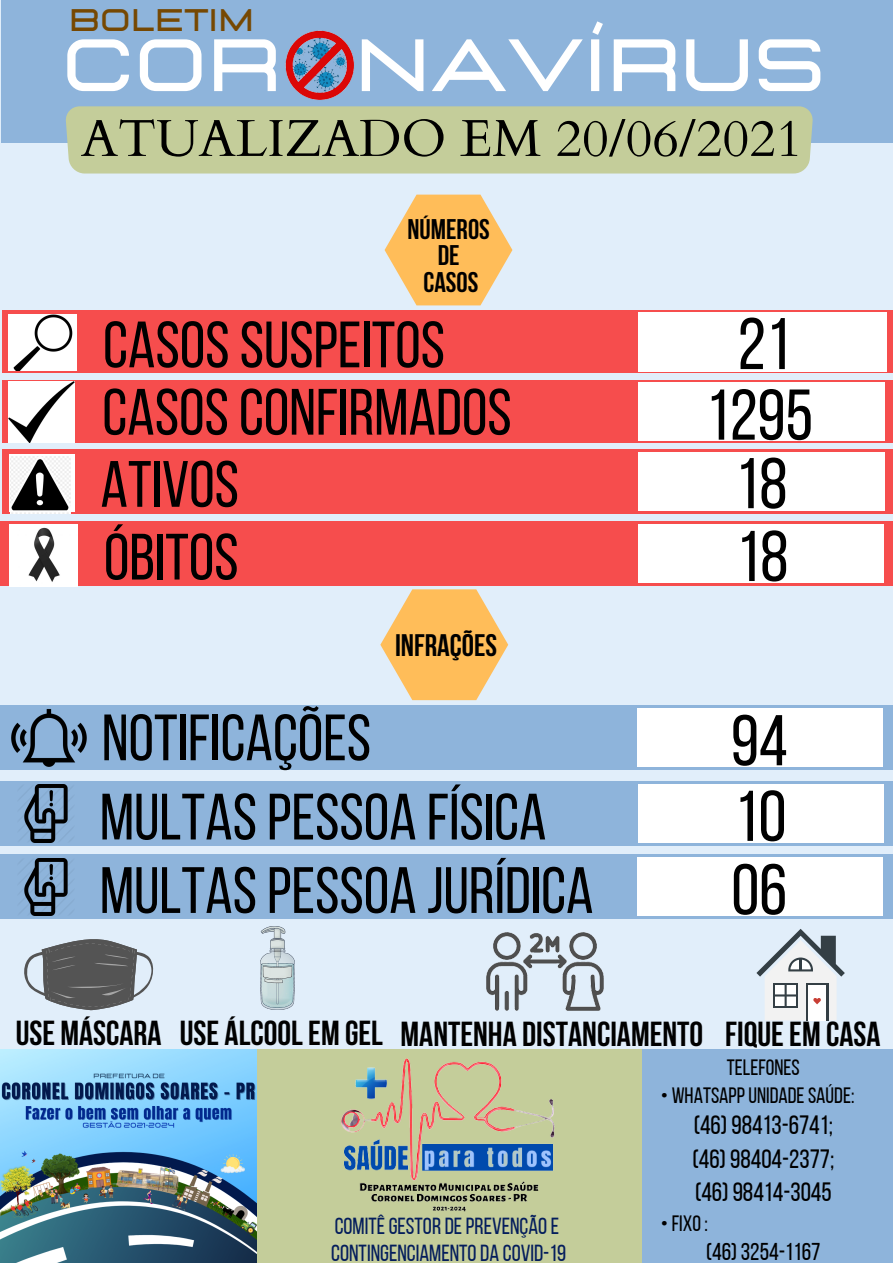
<style>
.page{position:relative;width:893px;height:1263px;background:#e1eefa}
.page>*{position:absolute;margin:0;border:0;box-sizing:border-box;transform-origin:0 0}
.t1{font:700 73.88px "Lastica";color:#fff}
.t2{font:72.9px "Bebas Neue";color:#000}
.t3{font:71.62px "Bebas Neue";color:#000}
.t4{font:65.32px "Bebas Neue";color:#000}
.t5{font:52.05px "Cardo";color:#000}
.t6{font:700 34.58px "Bebas Neue";color:#000}
.t7{font:700 31.12px "Lastica";color:#764802}
.t8{font:700 31.05px "Bebas Neue";color:#000}
.t9{font:700 28.28px "Bebas Neue";color:#000}
.t10{font:26.4px "Bebas Neue";color:#000}
.t11{font:24.3px "Bebas Neue";color:#000}
.t12{font:23.25px "Bebas Neue";color:#041d5c}
.t13{font:22.2px "Bebas Neue";color:#000}
</style>
<div class="page">
<div style="left:1px;top:0;width:892px;height:142px;background:#8eb4db"></div>
<div style="left:65px;top:106px;width:748px;height:67px;background:#c4cd9a"></div>
<div style="left:2px;top:310px;width:891px;height:63px;background:#f64d4d"></div>
<div style="left:8px;top:314px;width:68px;height:57px;background:#fff"></div>
<img style="left:13px;top:314px;width:60px;height:56px">
<div style="left:638px;top:312px;width:248px;height:59px;background:#fff"></div>
<div style="left:2px;top:450px;width:891px;height:64px;background:#f64d4d"></div>
<div style="left:235px;top:1049px;width:430px;height:214px;background:#c4cd9a"></div>
<div style="left:642px;top:1049px;width:251px;height:214px;background:#8eb4db"></div>
<div style="left:2px;top:380px;width:891px;height:63px;background:#f64d4d"></div>
<div style="left:638px;top:382px;width:247px;height:59px;background:#fff"></div>
<img style="left:8px;top:381px;width:66px;height:61px">
<div style="left:0;top:521px;width:893px;height:65px;background:#f64d4d"></div>
<img style="left:9px;top:524px;width:68px;height:62px">
<div style="left:9px;top:454px;width:65px;height:57px;background:#fff"></div>
<div style="left:638px;top:524px;width:245px;height:59px;background:#fff"></div>
<div style="left:638px;top:452px;width:247px;height:59px;background:#fff"></div>
<img style="left:11px;top:456px;width:59px;height:57px">
<img style="left:1px;top:1049px;width:255px;height:214px">
<img style="left:341px;top:1058px;width:214px;height:154px">
<div style="left:0;top:706px;width:893px;height:64px;background:#8eb4db"></div>
<div style="left:637px;top:708px;width:245px;height:59px;background:#fff"></div>
<div style="left:1px;top:781px;width:892px;height:65px;background:#8eb4db"></div>
<div style="left:639px;top:784px;width:245px;height:59px;background:#fff"></div>
<div style="left:0;top:855px;width:893px;height:64px;background:#8eb4db"></div>
<div style="left:637px;top:857px;width:245px;height:59px;background:#fff"></div>
<img style="left:0;top:705px;width:121px;height:62px">
<img style="left:24px;top:785px;width:44px;height:57px">
<img style="left:20px;top:858px;width:52px;height:57px">
<svg style="left:24px;top:939px;width:130px;height:71px"></svg>
<img style="left:260px;top:926px;width:35px;height:84px">
<img style="left:486px;top:932px;width:118px;height:79px">
<svg style="left:756px;top:929px;width:89px;height:91px"></svg>
<img style="left:285px;top:31px;width:69px;height:69px">
<svg style="left:380px;top:589px;width:128px;height:111px"></svg>
<svg style="left:384px;top:195px;width:128px;height:110px"></svg>
<p class="t7" style="left:69px;top:5px;width:187px">BOLETIM</p>
<p class="t1" style="left:62px;top:29px;width:765px">COR NAVÍRUS</p>
<p class="t5" style="left:81px;top:104px;width:723px">ATUALIZADO EM 20/06/2021</p>
<p class="t9" style="left:407px;top:217px;width:84px">NÚMEROS</p>
<p class="t9" style="left:438px;top:244px;width:23px">DE</p>
<p class="t9" style="left:423px;top:270px;width:56px">CASOS</p>
<p class="t4" style="left:103px;top:318px;width:343px">CASOSSUSPEITOS</p>
<p class="t2" style="left:737px;top:314px;width:54px">21</p>
<p class="t3" style="left:705px;top:386px;width:109px">1295</p>
<p class="t4" style="left:102px;top:386px;width:411px">CASOSCONFIRMADOS</p>
<p class="t4" style="left:100px;top:458px;width:140px">ATIVOS</p>
<p class="t3" style="left:735px;top:454px;width:54px">18</p>
<p class="t4" style="left:104px;top:530px;width:136px">ÓBITOS</p>
<p class="t8" style="left:395px;top:632px;width:104px">INFRAÇÕES</p>
<p class="t3" style="left:736px;top:527px;width:54px">18</p>
<p class="t4" style="left:102px;top:711px;width:271px">NOTIFICAÇÕES</p>
<p class="t3" style="left:731px;top:711px;width:58px">94</p>
<p class="t4" style="left:100px;top:790px;width:448px">MULTASPESSOA FÍSICA</p>
<p class="t3" style="left:734px;top:787px;width:54px">10</p>
<p class="t4" style="left:100px;top:864px;width:495px">MULTASPESSOA JURÍDICA</p>
<p class="t3" style="left:731px;top:860px;width:57px">06</p>
<p class="t6" style="left:16px;top:1019px;width:147px">USE MÁSCARA</p>
<p class="t6" style="left:180px;top:1019px;width:205px">USE ÁLCOOLEM GEL</p>
<p class="t6" style="left:400px;top:1019px;width:304px">MANTENHA DISTANCIAMENTO</p>
<p class="t6" style="left:725px;top:1019px;width:157px">FIQUEEM CASA</p>
<p class="t12" style="left:335px;top:1217px;width:226px">COMITÊGESTORDEPREVENÇÃOE</p>
<p class="t12" style="left:331px;top:1243px;width:236px">CONTINGENCIAMENTODA COVID-19</p>
<p class="t13" style="left:727px;top:1058px;width:74px">TELEFONES</p>
<p class="t13" style="left:661px;top:1086px;width:195px">• WHATSAPPUNIDADESAÚDE:</p>
<p class="t10" style="left:693px;top:1114px;width:141px">(46)98413-6741;</p>
<p class="t10" style="left:692px;top:1148px;width:143px">(46)98404-2377;</p>
<p class="t10" style="left:695px;top:1181px;width:138px">(46)98414-3045</p>
<p class="t13" style="left:661px;top:1214px;width:48px">•FIXO:</p>
<p class="t11" style="left:706px;top:1242px;width:116px">(46)3254-1167</p>
</div>
